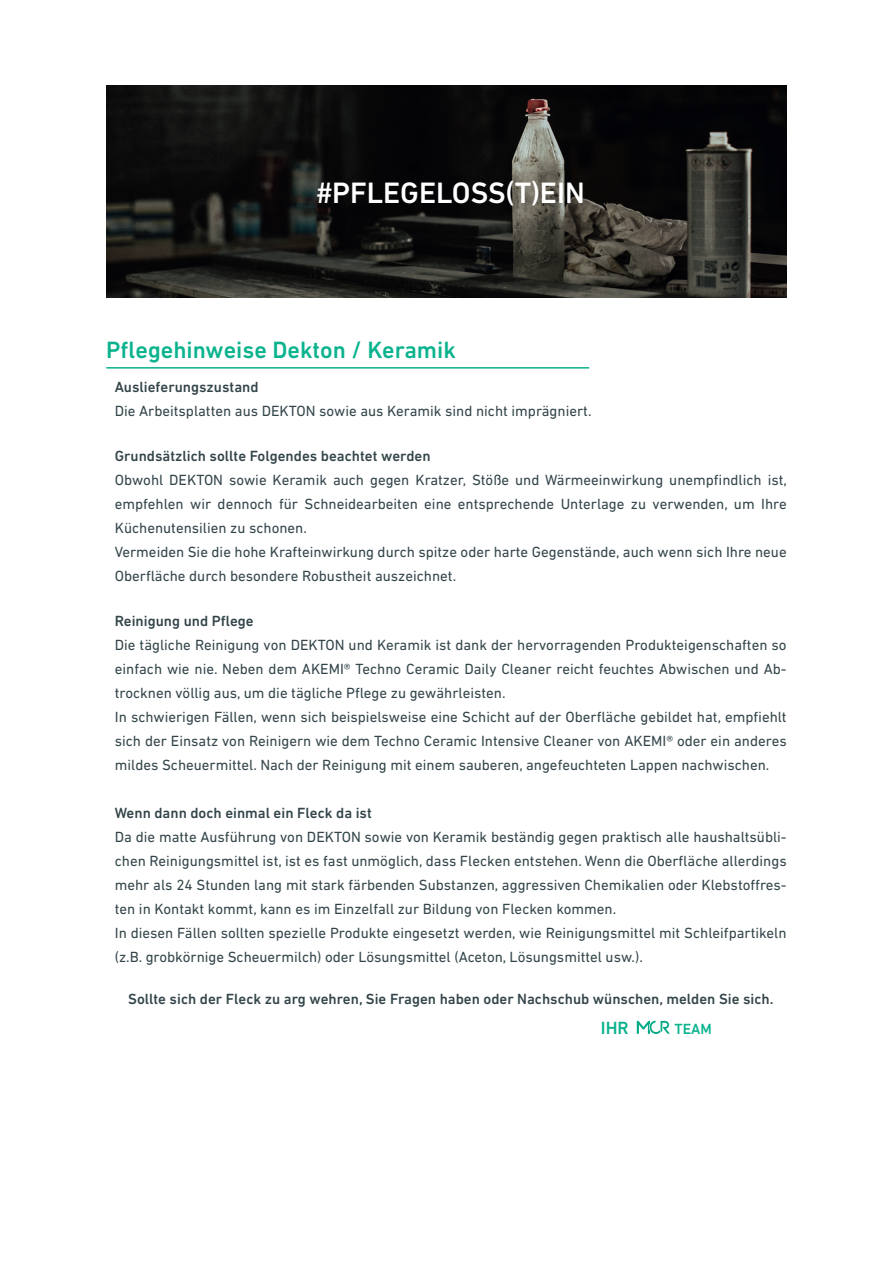
<style>
.page{position:relative;width:893px;height:1263px;background:#fff}
.page>*{position:absolute;margin:0;border:0;box-sizing:border-box;transform-origin:0 0}
.t1{font:500 30px "DIN Next LT Pro";color:#fff}
.t2{font:500 24px "DIN Next LT Pro";color:#0ab38d}
.t3{font:500 18px "DIN Next LT Pro";color:#0ab38d}
.t4{font:15px/24px "DIN Next LT Pro";color:#33454a}
.t5{font:500 15px "DIN Next LT Pro";color:#33454a}
.t6{font:500 15px "DIN Next LT Pro";color:#0ab38d}
</style>
<div class="page">
<img style="left:106px;top:85px;width:681px;height:213px">
<hr style="left:106px;top:367px;width:483px;height:2px;background:#0ab38d">
<svg style="left:637px;top:1020px;width:33px;height:14px"></svg>
<h1 class="t1" style="left:317px;top:175px;width:270px">#PFLEGELOSS(T)EIN</h1>
<h2 class="t2" style="left:106px;top:336px;width:351px">Pflegehinweise Dekton / Keramik</h2>
<p class="t5" style="left:115px;top:378px;width:145px">Auslieferungszustand</p>
<p class="t4" style="left:115px;top:399px;width:478px">Die Arbeitsplatten aus DEKTON sowie aus Keramik sind nicht imprägniert.</p>
<p class="t5" style="left:115px;top:447px;width:317px">Grundsätzlich sollte Folgendes beachtet werden</p>
<p class="t4" style="left:115px;top:468px;width:674px">Obwohl DEKTON sowie Keramik auch gegen Kratzer, Stöße und Wärmeeinwirkung unempfindlich ist, empfehlen wir dennoch für Schneidearbeiten eine entsprechende Unterlage zu verwenden, um Ihre Küchenutensilien zu schonen.<br>Vermeiden Sie die hohe Krafteinwirkung durch spitze oder harte Gegenstände, auch wenn sich Ihre neue Oberfläche durch besondere Robustheit auszeichnet.</p>
<p class="t5" style="left:115px;top:612px;width:140px">Reinigung und Pflege</p>
<p class="t4" style="left:115px;top:633px;width:673px">Die tägliche Reinigung von DEKTON und Keramik ist dank der hervorragenden Produkteigenschaften so einfach wie nie. Neben dem AKEMI® Techno Ceramic Daily Cleaner reicht feuchtes Abwischen und Ab&shy;trocknen völlig aus, um die tägliche Pflege zu gewährleisten.<br>In schwierigen Fällen, wenn sich beispielsweise eine Schicht auf der Oberfläche gebildet hat, empfiehlt sich der Einsatz von Reinigern wie dem Techno Ceramic Intensive Cleaner von AKEMI® oder ein anderes mildes Scheuermittel. Nach der Reinigung mit einem sauberen, angefeuchteten Lappen nachwischen.</p>
<p class="t5" style="left:115px;top:804px;width:259px">Wenn dann doch einmal ein Fleck da ist</p>
<p class="t4" style="left:115px;top:825px;width:673px">Da die matte Ausführung von DEKTON sowie von Keramik beständig gegen praktisch alle haushaltsübli&shy;chen Reinigungsmittel ist, ist es fast unmöglich, dass Flecken entstehen. Wenn die Oberfläche allerdings mehr als 24 Stunden lang mit stark färbenden Substanzen, aggressiven Chemikalien oder Klebstoffres&shy;ten in Kontakt kommt, kann es im Einzelfall zur Bildung von Flecken kommen.<br>In diesen Fällen sollten spezielle Produkte eingesetzt werden, wie Reinigungsmittel mit Schleifpartikeln (z.B. grobkörnige Scheuermilch) oder Lösungsmittel (Aceton, Lösungsmittel usw.).</p>
<p class="t5" style="left:128px;top:990px;width:647px">Sollte sich der Fleck zu arg wehren, Sie Fragen haben oder Nachschub wünschen, melden Sie sich.</p>
<p class="t3" style="left:601px;top:1017px;width:29px">IHR</p>
<p class="t6" style="left:674px;top:1020px;width:39px">TEAM</p>
</div>
